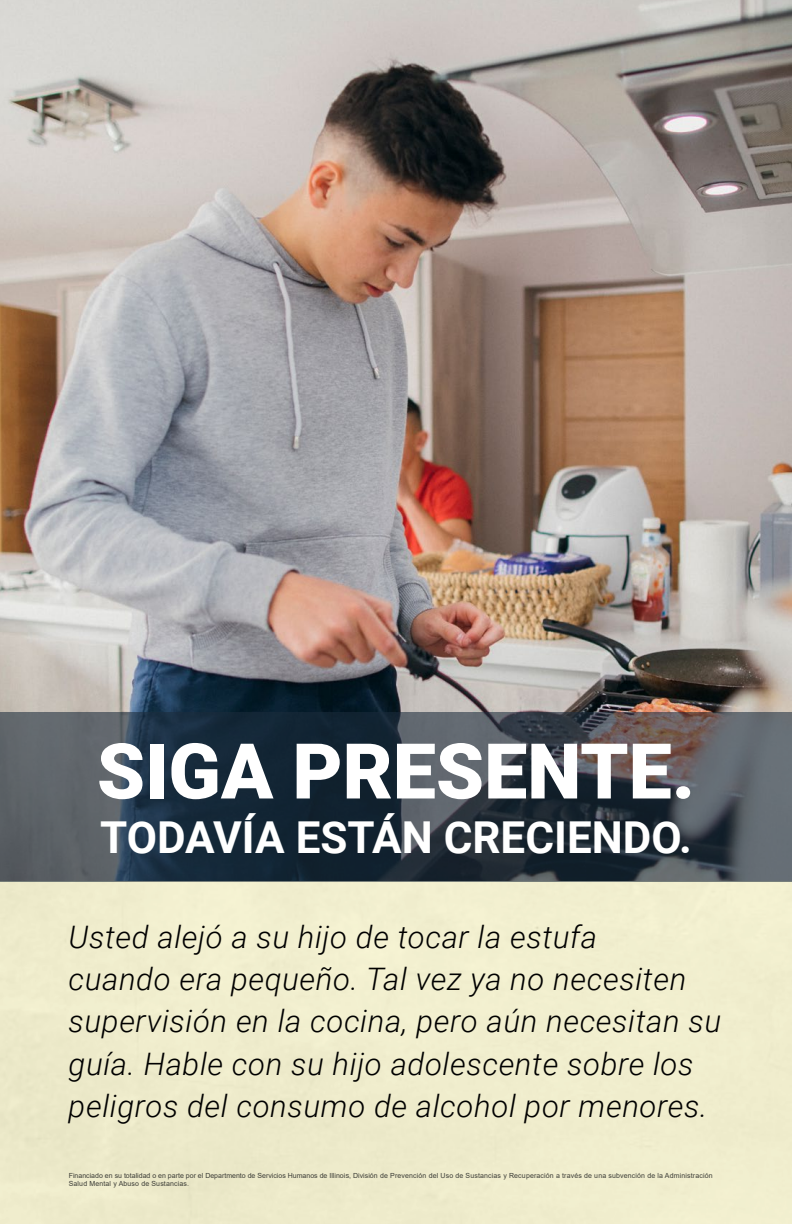
<style>
.page{position:relative;width:792px;height:1224px;background:#fff}
.page>*{position:absolute;margin:0;border:0;box-sizing:border-box;transform-origin:0 0}
.t1{font:900 77px "Roboto";color:#fff}
.t2{font:700 44px "Roboto";color:#fff}
.t3{font:italic 300 31px/42px "Roboto";letter-spacing:.02em;color:#000}
.t4{font:7px/8.4px "Arial";letter-spacing:.02em;color:#3b3c36}
</style>
<div class="page">
<div style="left:0;top:880px;width:792px;height:344px;background:#f0edcd"></div>
<img style="left:0;top:0;width:792px;height:712px">
<svg style="left:0;top:712px;width:792px;height:170px;background:#36404b"></svg>
<h1 class="t1" style="left:97px;top:717px;width:600px">SIGA PRESENTE.</h1>
<h2 class="t2" style="left:100px;top:806px;width:593px">TODAVÍA ESTÁN CRECIENDO.</h2>
<h3 class="t3" style="left:69px;top:915px;width:654px">Usted alejó a su hijo de tocar la estufa<br>cuando era pequeño. Tal vez ya no necesiten supervisión en la cocina, pero aún necesitan su guía. Hable con su hijo adolescente sobre los peligros del consumo de alcohol por menores.</h3>
<p class="t4" style="left:69px;top:1171px;width:645px">Financiado en su totalidad o en parte por el Departmento de Servicios Humanos de IllinoiS, División de Prevención del Uso de Sustancias y Recuperación a través de una subvención de la Administración<br>Salud Mental y Abuso de Sustancias.</p>
</div>
